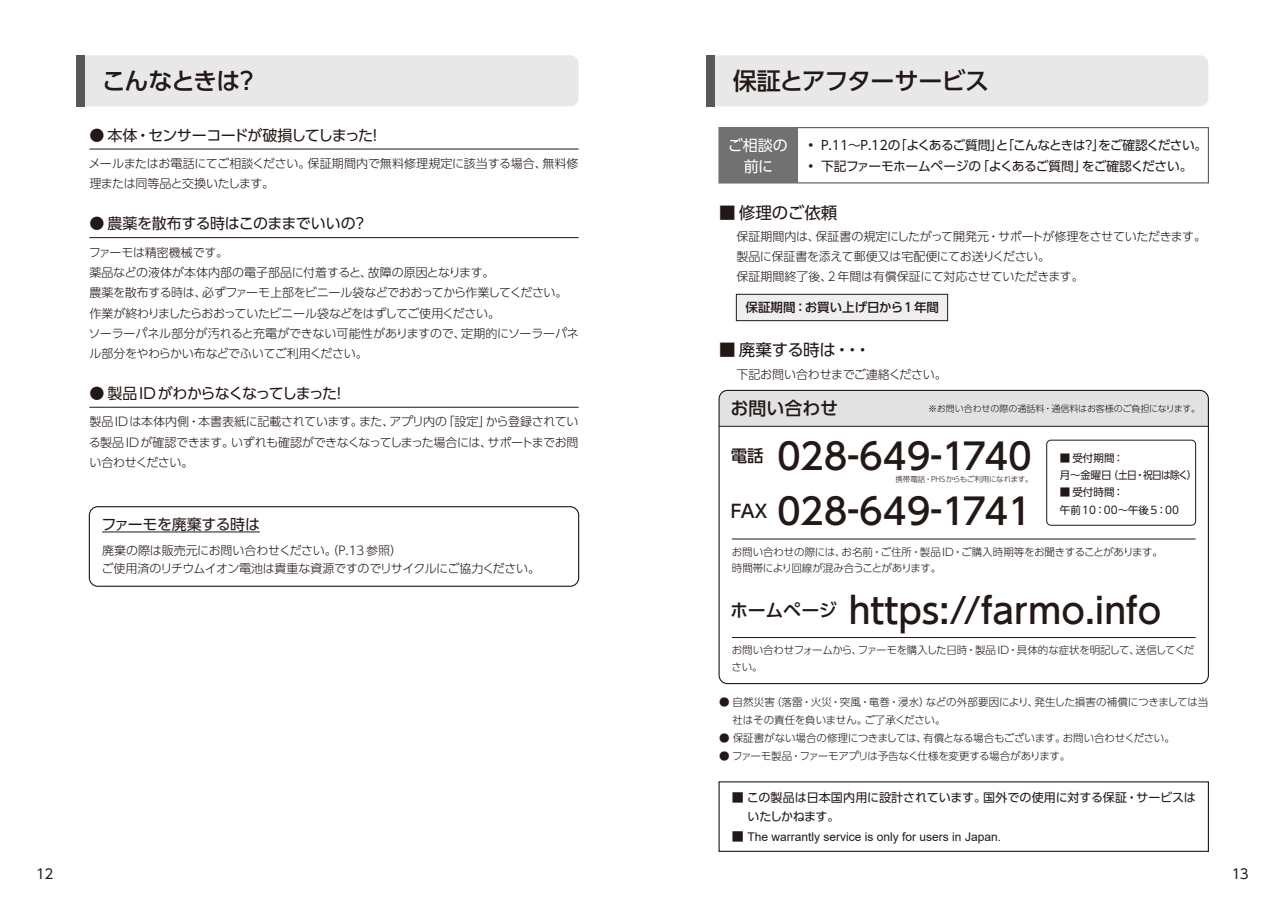
<style>
.page{position:relative;width:1285px;height:919px;background:#fff}
.page>*{position:absolute;margin:0;border:0;box-sizing:border-box;transform-origin:0 0}
.t1{font:500 36px "UD Shin Go Pro";color:#221815}
.t2{font:500 35.25px "UD Shin Go Pro";color:#221815}
.t3{font:500 24px "UD Shin Go Pro";letter-spacing:-.04em;color:#221815}
.t4{font:500 18px "UD Shin Go Pro";letter-spacing:-.005em;color:#221815}
.t5{font:16.5px "UD Shin Go Pro";letter-spacing:-.005em;color:#221815}
.t6{font:15px "UD Shin Go Pro";letter-spacing:-.025em;color:#221815}
.t7{font:15px "UD Shin Go Pro";letter-spacing:-.065em;color:#221815}
.t8{font:15px "UD Shin Go Pro";letter-spacing:-.1em;color:#221815}
.t9{font:15px/21px "UD Shin Go Pro";color:#fff;text-align:center}
.t10{font:13.5px "UD Shin Go Pro";color:#221815}
.t11{font:12.75px "UD Shin Go Pro";letter-spacing:-.035em;color:#221815}
.t12{font:500 12.45px "UD Shin Go Pro";color:#221815}
.t13{font:300 12px/20.2px "UD Shin Go Pro";letter-spacing:-.02em;color:#221815}
.t14{font:12px/19.5px "UD Shin Go Pro";letter-spacing:-.015em;color:#221815}
.t15{font:12px "Arial";color:#221815}
.t16{font:300 10.5px/16.5px "UD Shin Go Pro";letter-spacing:-.02em;color:#221815}
.t17{font:300 10.5px/18px "UD Shin Go Pro";color:#221815}
.t18{font:10.5px/17.2px "UD Shin Go Pro";letter-spacing:-.04em;color:#221815}
.t19{font:10.5px/17.2px "UD Shin Go Pro";color:#221815}
.t20{font:300 9px "UD Shin Go Pro";color:#221815}
.t21{font:300 7.5px "UD Shin Go Pro";letter-spacing:-.01em;color:#221815}
.s1{font-weight:300}
.s2{font-family:"UD Shin Go Pro";font-weight:300}
</style>
<div class="page">
<div style="left:720px;top:390px;width:488px;height:36px;background:#e2e2e3"></div>
<div style="left:718px;top:390px;width:490px;height:294px;border:1px solid #221815;border-radius:9px"></div>
<hr style="left:718px;top:426px;width:489px;height:1px;background:#221815">
<div style="left:735px;top:294px;width:212px;height:27px;background:#efefef;border:1px solid #221815"></div>
<div style="left:714px;top:55px;width:494px;height:51px;background:#e8e8e8"></div>
<div style="left:706px;top:55px;width:8px;height:51px;background:#595757"></div>
<div style="left:718px;top:127px;width:490px;height:56px;border:1px solid #595757"></div>
<div style="left:719px;top:128px;width:78px;height:55px;background:#727171"></div>
<hr style="left:731px;top:538px;width:464px;height:1px;background:#221815">
<hr style="left:731px;top:637px;width:464px;height:1px;background:#221815">
<div style="left:1046px;top:440px;width:149px;height:85px;border:1px solid #221815;border-radius:4px"></div>
<div style="left:89px;top:506px;width:490px;height:80px;border:1px solid #221815;border-radius:9px"></div>
<hr style="left:102px;top:531px;width:158px;height:1px;background:#221815">
<div style="left:85px;top:55px;width:493px;height:51px;background:#e8e8e8"></div>
<div style="left:77px;top:55px;width:8px;height:51px;background:#595757"></div>
<hr style="left:89px;top:149px;width:489px;height:1px;background:#221815">
<hr style="left:89px;top:237px;width:489px;height:1px;background:#221815">
<hr style="left:89px;top:407px;width:489px;height:1px;background:#221815">
<h3 class="t3" style="left:102px;top:61px;width:158px">こんなときは？</h3>
<p class="t7" style="left:89px;top:123px;width:294px">● 本体・センサーコードが破損してしまった！</p>
<p class="t13" style="left:89px;top:153px;width:491px">メールまたはお電話にてご相談ください。保証期間内で無料修理規定に該当する場合、無料修理または同等品と交換いたします。</p>
<p class="t6" style="left:89px;top:211px;width:279px">● 農薬を散布する時はこのままでいいの？</p>
<p class="t13" style="left:89px;top:242px;width:491px">ファーモは精密機械です。<br>薬品などの液体が本体内部の電子部品に付着すると、故障の原因となります。<br>農薬を散布する時は、必ずファーモ上部をビニール袋などでおおってから作業してください。作業が終わりましたらおおっていたビニール袋などをはずしてご使用ください。<br>ソーラーパネル部分が汚れると充電ができない可能性がありますので、定期的にソーラーパネル部分をやわらかい布などでふいてご利用ください。</p>
<p class="t8" style="left:89px;top:381px;width:258px">● 製品 ID がわからなくなってしまった！</p>
<p class="t13" style="left:89px;top:411px;width:491px;text-align:justify">製品IDは本体内側・本書表紙に記載されています。また、アプリ内の「設定」から登録されている製品 ID が確認できます。いずれも確認ができなくなってしまった場合には、サポートまでお問い合わせください。</p>
<p class="t6" style="left:101px;top:512px;width:160px">ファーモを廃棄する時は</p>
<p class="t13" style="left:102px;top:541px;width:440px;line-height:18px">廃棄の際は販売元にお問い合わせください。（P.13参照）<br>ご使用済のリチウムイオン電池は貴重な資源ですのでリサイクルにご協力ください。</p>
<h3 class="t3" style="left:732px;top:61px;width:258px">保証とアフターサービス</h3>
<p class="t9" style="left:727px;top:134px;width:62px">ご相談の前に</p>
<p class="t11" style="left:808px;top:135px;width:400px">• P.11～P.12の「よくあるご質問」と「こんなときは？」をご確認ください。</p>
<p class="t11" style="left:808px;top:156px;width:385px">• 下記ファーモホームページの「よくあるご質問」をご確認ください。</p>
<h3 class="t5" style="left:719px;top:199px;width:120px">■ 修理のご依頼</h3>
<p class="t13" style="left:736px;top:225px;width:471px">保証期間内は、保証書の規定にしたがって開発元・サポートが修理をさせていただきます。製品に保証書を添えて郵便又は宅配便にてお送りください。<br>保証期間終了後、2年間は有償保証にて対応させていただきます。</p>
<p class="t12" style="left:745px;top:297px;width:195px">保証期間：お買い上げ日から1年間</p>
<h3 class="t5" style="left:719px;top:337px;width:153px">■ 廃棄する時は・・・</h3>
<p class="t13" style="left:736px;top:363px;width:212px">下記お問い合わせまでご連絡ください。</p>
<p class="t20" style="left:927px;top:401px;width:273px">※お問い合わせの際の通話料・通信料はお客様のご負担になります。</p>
<h3 class="t4" style="left:730px;top:394px;width:109px">お問い合わせ</h3>
<h1 class="t1" style="left:730px;top:426px;width:302px"><sup>電話</sup> 028-649-1740</h1>
<p class="t21" style="left:895px;top:472px;width:139px">携帯電話・PHSからもご利用になれます。</p>
<p class="t18" style="left:1059px;top:449px;width:139px">■ 受付期間：<br>月～金曜日（土日・祝日は除く）</p>
<p class="t19" style="left:1059px;top:483px;width:121px">■ 受付時間：<br>午前10：00～午後5：00</p>
<h1 class="t1" style="left:730px;top:481px;width:302px"><sup>FAX</sup> 028-649-1741</h1>
<p class="t16" style="left:731px;top:543px;width:433px">お問い合わせの際には、お名前・ご住所・製品ID・ご購入時期等をお聞きすることがあります。時間帯により回線が混み合うことがあります。</p>
<h2 class="t2" style="left:730px;top:581px;width:432px"><sup>ホームページ</sup> https://farmo.info</h2>
<p class="t16" style="left:731px;top:641px;width:464px">お問い合わせフォームから、ファーモを購入した日時・製品 ID・具体的な症状を明記して、送信してください。</p>
<p class="t17" style="left:732px;top:692px;width:477px;text-indent:-14px">● 自然災害（落雷・火災・突風・竜巻・浸水）などの外部要因により、発生した損害の補償につきましては当社はその責任を負いません。ご了承ください。</p>
<p class="t16" style="left:719px;top:729px;width:457px">● 保証書がない場合の修理につきましては、有償となる場合もございます。お問い合わせください。</p>
<p class="t16" style="left:719px;top:747px;width:352px">● ファーモ製品・ファーモアプリは予告なく仕様を変更する場合があります。</p>
<p class="t14" style="left:747px;top:787px;width:449px;text-indent:-16px"><span class="s1">■</span> この製品は日本国内用に設計されています。国外での使用に対する保証・サービスはいたしかねます。</p>
<p class="t15" style="left:731px;top:828px;width:271px"><span class="s2">■</span> The warrantly service is only for users in Japan.</p>
<p class="t10" style="left:36px;top:862px;width:19px">12</p>
<p class="t10" style="left:1231px;top:862px;width:19px">13</p>
</div>
